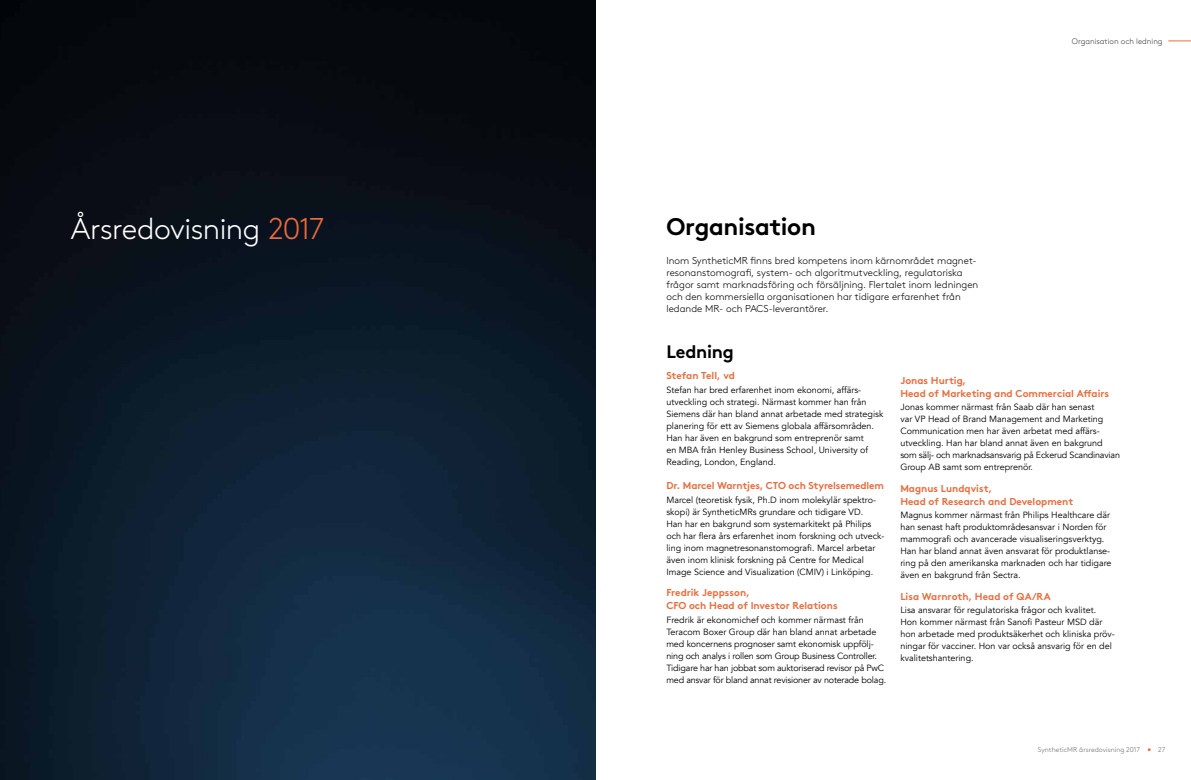
<style>
.page{position:relative;width:1191px;height:780px;background:#fff}
.page>*{position:absolute;margin:0;border:0;box-sizing:border-box;transform-origin:0 0}
.t1{font:300 30px "Brown Pro";letter-spacing:-.02em;color:#fff}
.t2{font:700 24px "Brown Pro";letter-spacing:-.015em;color:#000}
.t3{font:700 18px "Brown Pro";letter-spacing:-.01em;color:#000}
.t4{font:300 10px/12px "Brown Pro";color:#000}
.t5{font:700 10px/13px "Brown Pro";color:#ed6b3b}
.t6{font:9px/12px "Avenir";color:#000}
.t7{font:9px/12px "Avenir";letter-spacing:-.02em;color:#000}
.t8{font:300 8px "Brown Pro";color:#3c3c3b}
.t9{font:300 7px "Brown Pro";color:#706f6f}
.s1{color:#ed6b3b}
</style>
<div class="page">
<img style="left:0;top:0;width:595px;height:780px">
<svg style="left:1168px;top:41px;width:23px;height:1px"></svg>
<h1 class="t1" style="left:71px;top:207px;width:255px">Årsredovisning <span class="s1">2017</span></h1>
<p class="t8" style="left:1072px;top:35px;width:92px">Organisation och ledning</p>
<h2 class="t2" style="left:666px;top:207px;width:151px">Organisation</h2>
<p class="t4" style="left:666px;top:254px;width:313px">Inom SyntheticMR finns bred kompetens inom kärnområdet magnet&shy;resonanstomografi, system- och algoritmutveckling, regulatoriska frågor samt marknadsföring och försäljning. Flertalet inom ledningen och den kommersiella organisationen har tidigare erfarenhet från ledande MR- och PACS-leverantörer.</p>
<h3 class="t3" style="left:666px;top:337px;width:69px">Ledning</h3>
<p class="t5" style="left:666px;top:368px;width:70px">Stefan Tell, vd</p>
<p class="t6" style="left:666px;top:384px;width:218px">Stefan har bred erfarenhet inom ekonomi, affärs&shy;utveckling och strategi. Närmast kommer han från Siemens där han bland annat arbetade med strategisk planering för ett av Siemens globala affärsområden.<br>Han har även en bakgrund som entreprenör samt<br>en MBA från Henley Business School, University of Reading, London, England.</p>
<p class="t5" style="left:666px;top:478px;width:219px">Dr. Marcel Warntjes, CTO och Styrelsemedlem</p>
<p class="t6" style="left:666px;top:493px;width:220px">Marcel (teoretisk fysik, Ph.D inom molekylär spektro&shy;skopi) är SyntheticMRs grundare och tidigare VD.<br>Han har en bakgrund som systemarkitekt på Philips och har flera års erfarenhet inom forskning och utveck&shy;ling inom magnetresonanstomografi. Marcel arbetar även inom klinisk forskning på Centre for Medical Image Science and Visualization (CMIV) i Linköping.</p>
<p class="t5" style="left:666px;top:585px;width:173px">Fredrik Jeppsson,<br>CFO och Head of Investor Relations</p>
<p class="t7" style="left:666px;top:613px;width:221px">Fredrik är ekonomichef och kommer närmast från Teracom Boxer Group där han bland annat arbetade med koncernens prognoser samt ekonomisk uppfölj&shy;ning och analys i rollen som Group Business Controller.<br>Tidigare har han jobbat som auktoriserad revisor på PwC med ansvar för bland annat revisioner av noterade bolag.</p>
<p class="t5" style="left:900px;top:373px;width:210px">Jonas Hurtig,<br>Head of Marketing and Commercial Affairs</p>
<p class="t6" style="left:900px;top:401px;width:221px">Jonas kommer närmast från Saab där han senast<br>var VP Head of Brand Management and Marketing Communication men har även arbetat med affärs&shy;utveckling. Han har bland annat även en bakgrund som sälj- och marknadsansvarig på Eckerud Scandinavian Group AB samt som entreprenör.</p>
<p class="t5" style="left:900px;top:481px;width:175px">Magnus Lundqvist,<br>Head of Research and Development</p>
<p class="t6" style="left:900px;top:509px;width:213px">Magnus kommer närmast från Philips Healthcare där han senast haft produktområdesansvar i Norden för mammografi och avancerade visualiseringsverktyg.<br>Han har bland annat även ansvarat för produktlanse&shy;ring på den amerikanska marknaden och har tidigare även en bakgrund från Sectra.</p>
<p class="t5" style="left:900px;top:589px;width:152px">Lisa Warnroth, Head of QA/RA</p>
<p class="t6" style="left:900px;top:604px;width:216px">Lisa ansvarar för regulatoriska frågor och kvalitet.<br>Hon kommer närmast från Sanofi Pasteur MSD där hon arbetade med produktsäkerhet och kliniska pröv&shy;ningar för vacciner. Hon var också ansvarig för en del kvalitetshantering.</p>
<p class="t9" style="left:1038px;top:744px;width:104px">SyntheticMR årsredovisning 2017</p>
<p class="t9" style="left:1158px;top:744px;width:9px">27</p>
</div>
